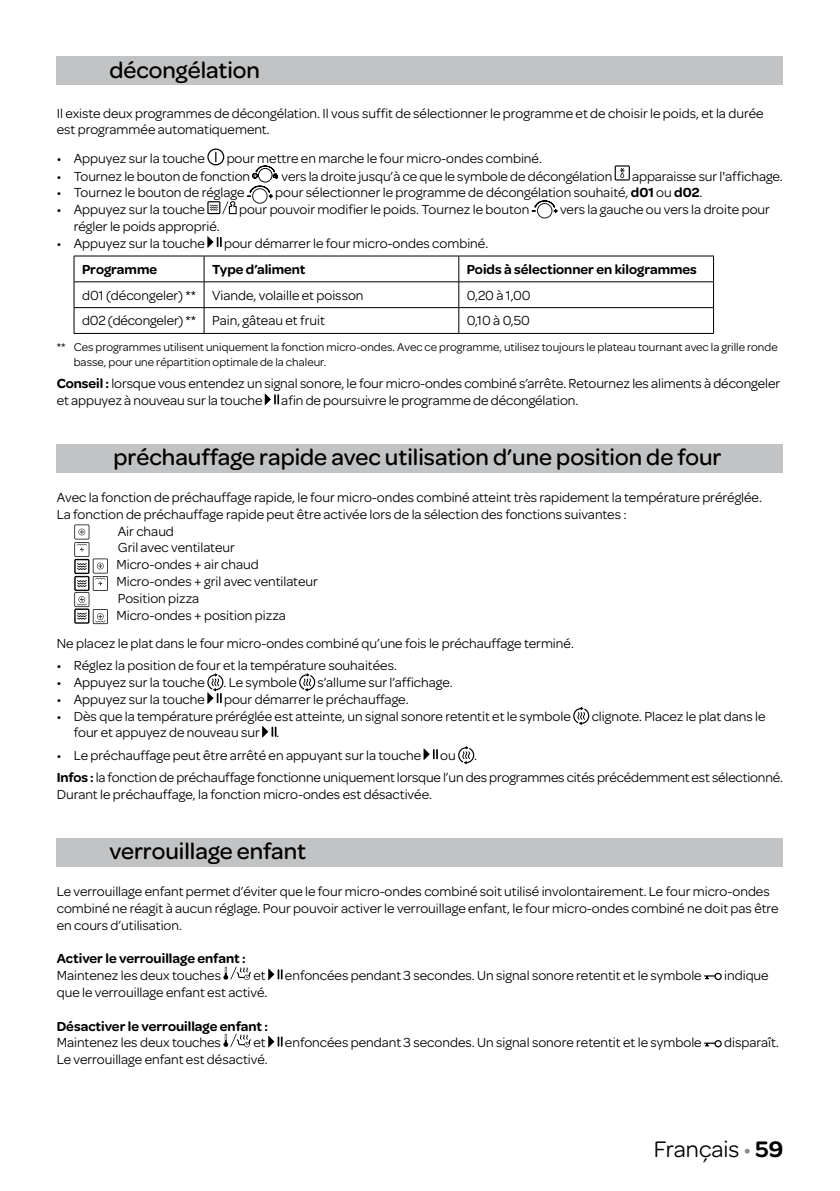
<style>
.page{position:relative;width:840px;height:1191px;background:#fff}
.page>*{position:absolute;margin:0;border:0;box-sizing:border-box;transform-origin:0 0}
.t1{font:500 24px "Omnes";color:#000}
.t2{font:24px "Omnes";color:#000}
.t3{font:14px/16.8px "Omnes";color:#000}
.t4{font:600 14px "Omnes";color:#000}
.t5{font:12px/14.4px "Omnes";color:#000}
.s1{font-weight:600}
.s2{color:#8a8c8e}
</style>
<div class="page">
<div style="left:57px;top:57px;width:725px;height:28px;background:#c1c3c5"></div>
<svg style="left:207px;top:148px;width:17px;height:17px"></svg>
<div style="left:258px;top:168px;width:14px;height:14px;border:1px solid #000;border-radius:50%"></div>
<svg style="left:252px;top:166px;width:26px;height:14px"></svg>
<svg style="left:614px;top:165px;width:15px;height:15px"></svg>
<div style="left:252px;top:188px;width:15px;height:16px;border:1px solid #1d1d1b;border-radius:50%"></div>
<svg style="left:247px;top:186px;width:26px;height:12px"></svg>
<svg style="left:207px;top:201px;width:13px;height:13px"></svg>
<svg style="left:229px;top:201px;width:7px;height:13px"></svg>
<svg style="left:222px;top:201px;width:6px;height:13px"></svg>
<div style="left:536px;top:203px;width:16px;height:15px;border:1px solid #1d1d1b;border-radius:50%"></div>
<svg style="left:531px;top:200px;width:26px;height:13px"></svg>
<svg style="left:207px;top:236px;width:14px;height:12px"></svg>
<hr style="left:74px;top:256px;width:130px;height:1px;background:#000">
<hr style="left:204px;top:256px;width:254px;height:1px;background:#000">
<hr style="left:458px;top:256px;width:255px;height:1px;background:#000">
<hr style="left:74px;top:281px;width:130px;height:1px;background:#000">
<hr style="left:204px;top:281px;width:254px;height:1px;background:#000">
<hr style="left:458px;top:281px;width:255px;height:1px;background:#000">
<hr style="left:458px;top:307px;width:255px;height:1px;background:#000">
<hr style="left:458px;top:333px;width:255px;height:1px;background:#000">
<hr style="left:74px;top:307px;width:130px;height:1px;background:#000">
<svg style="left:74px;top:256px;width:1px;height:77px"></svg>
<hr style="left:204px;top:307px;width:254px;height:1px;background:#000">
<svg style="left:204px;top:256px;width:1px;height:77px"></svg>
<svg style="left:458px;top:256px;width:1px;height:77px"></svg>
<hr style="left:74px;top:333px;width:130px;height:1px;background:#000">
<hr style="left:204px;top:333px;width:254px;height:1px;background:#000">
<svg style="left:264px;top:393px;width:15px;height:12px"></svg>
<div style="left:57px;top:444px;width:725px;height:28px;background:#c1c3c5"></div>
<svg style="left:299px;top:673px;width:16px;height:18px"></svg>
<svg style="left:207px;top:673px;width:16px;height:31px"></svg>
<svg style="left:573px;top:707px;width:16px;height:18px"></svg>
<svg style="left:262px;top:726px;width:14px;height:11px"></svg>
<svg style="left:423px;top:748px;width:14px;height:12px"></svg>
<svg style="left:458px;top:746px;width:16px;height:18px"></svg>
<svg style="left:74px;top:524px;width:34px;height:100px"></svg>
<div style="left:57px;top:838px;width:725px;height:28px;background:#c1c3c5"></div>
<svg style="left:236px;top:967px;width:15px;height:13px"></svg>
<svg style="left:230px;top:966px;width:6px;height:13px"></svg>
<svg style="left:223px;top:966px;width:5px;height:13px"></svg>
<svg style="left:268px;top:968px;width:14px;height:12px"></svg>
<svg style="left:704px;top:972px;width:17px;height:8px"></svg>
<svg style="left:236px;top:1034px;width:15px;height:13px"></svg>
<svg style="left:230px;top:1034px;width:6px;height:13px"></svg>
<svg style="left:223px;top:1034px;width:5px;height:12px"></svg>
<svg style="left:268px;top:1035px;width:14px;height:12px"></svg>
<svg style="left:704px;top:1040px;width:17px;height:7px"></svg>
<h1 class="t1" style="left:109px;top:53px;width:152px">décongélation</h1>
<p class="t3" style="left:57px;top:104px;width:708px">Il existe deux programmes de décongélation. Il vous suffit de sélectionner le programme et de choisir le poids, et la durée est programmée automatiquement.</p>
<p class="t3" style="left:57px;top:149px;width:150px">• Appuyez sur la touche</p>
<p class="t3" style="left:226px;top:149px;width:316px">pour mettre en marche le four micro-ondes combiné.</p>
<p class="t3" style="left:57px;top:167px;width:195px">• Tournez le bouton de fonction</p>
<p class="t3" style="left:281px;top:167px;width:332px">vers la droite jusqu’à ce que le symbole de décongélation</p>
<p class="t3" style="left:631px;top:167px;width:152px">apparaisse sur l'affichage.</p>
<p class="t3" style="left:57px;top:183px;width:189px">• Tournez le bouton de réglage</p>
<p class="t3" style="left:275px;top:183px;width:428px">pour sélectionner le programme de décongélation souhaité, <span class="s1">d01</span> ou <span class="s1">d02</span>.</p>
<p class="t3" style="left:57px;top:200px;width:150px">• Appuyez sur la touche</p>
<p class="t3" style="left:239px;top:200px;width:291px">pour pouvoir modifier le poids. Tournez le bouton</p>
<p class="t3" style="left:559px;top:200px;width:211px">vers la gauche ou vers la droite pour</p>
<p class="t3" style="left:74px;top:217px;width:147px">régler le poids approprié.</p>
<p class="t3" style="left:57px;top:234px;width:150px">• Appuyez sur la touche</p>
<p class="t3" style="left:224px;top:234px;width:265px">pour démarrer le four micro-ondes combiné.</p>
<p class="t4" style="left:82px;top:259px;width:77px">Programme</p>
<p class="t4" style="left:212px;top:259px;width:95px">Type d’aliment</p>
<p class="t4" style="left:466px;top:259px;width:231px">Poids à sélectionner en kilogrammes</p>
<p class="t3" style="left:82px;top:286px;width:283px">d01 (décongeler) ** Viande, volaille et poisson</p>
<p class="t3" style="left:466px;top:286px;width:65px">0,20 à 1,00</p>
<p class="t3" style="left:82px;top:311px;width:244px">d02 (décongeler) ** Pain, gâteau et fruit</p>
<p class="t3" style="left:466px;top:311px;width:65px">0,10 à 0,50</p>
<p class="t5" style="left:74px;top:339px;width:705px;text-indent:-17px">** Ces programmes utilisent uniquement la fonction micro-ondes. Avec ce programme, utilisez toujours le plateau tournant avec la grille ronde basse, pour une répartition optimale de la chaleur.</p>
<p class="t3" style="left:57px;top:374px;width:724px"><span class="s1">Conseil :</span> lorsque vous entendez un signal sonore, le four micro-ondes combiné s’arrête. Retournez les aliments à décongeler et appuyez à nouveau sur la touche</p>
<p class="t3" style="left:281px;top:391px;width:298px">afin de poursuivre le programme de décongélation.</p>
<h1 class="t1" style="left:113px;top:440px;width:609px">préchauffage rapide avec utilisation d’une position de four</h1>
<p class="t3" style="left:57px;top:488px;width:706px">Avec la fonction de préchauffage rapide, le four micro-ondes combiné atteint très rapidement la température préréglée.</p>
<p class="t3" style="left:57px;top:505px;width:571px">La fonction de préchauffage rapide peut être activée lors de la sélection des fonctions suivantes :</p>
<p class="t3" style="left:118px;top:522px;width:58px">Air chaud</p>
<p class="t3" style="left:118px;top:538px;width:118px">Gril avec ventilateur</p>
<p class="t3" style="left:116px;top:555px;width:144px">Micro-ondes + air chaud</p>
<p class="t3" style="left:116px;top:572px;width:203px">Micro-ondes + gril avec ventilateur</p>
<p class="t3" style="left:118px;top:589px;width:83px">Position pizza</p>
<p class="t3" style="left:116px;top:606px;width:171px">Micro-ondes + position pizza</p>
<p class="t3" style="left:57px;top:634px;width:518px">Ne placez le plat dans le four micro-ondes combiné qu’une fois le préchauffage terminé.</p>
<p class="t3" style="left:57px;top:656px;width:341px">• Réglez la position de four et la température souhaitées.</p>
<p class="t3" style="left:57px;top:673px;width:150px">• Appuyez sur la touche</p>
<p class="t3" style="left:223px;top:673px;width:75px">. Le symbole</p>
<p class="t3" style="left:317px;top:673px;width:137px">s’allume sur l’affichage.</p>
<p class="t3" style="left:57px;top:690px;width:150px">• Appuyez sur la touche</p>
<p class="t3" style="left:224px;top:690px;width:186px">pour démarrer le préchauffage.</p>
<p class="t3" style="left:57px;top:707px;width:515px">• Dès que la température préréglée est atteinte, un signal sonore retentit et le symbole</p>
<p class="t3" style="left:591px;top:707px;width:175px">clignote. Placez le plat dans le</p>
<p class="t3" style="left:74px;top:723px;width:207px">four et appuyez de nouveau sur .</p>
<p class="t3" style="left:57px;top:746px;width:365px">• Le préchauffage peut être arrêté en appuyant sur la touche</p>
<p class="t3" style="left:440px;top:746px;width:17px">ou</p>
<p class="t3" style="left:57px;top:743px;width:727px;line-height:22.4px;text-indent:417px">.<br><span class="s1">Infos :</span> la fonction de préchauffage fonctionne uniquement lorsque l’un des programmes cités précédemment est sélectionné.</p>
<p class="t3" style="left:57px;top:785px;width:376px">Durant le préchauffage, la fonction micro-ondes est désactivée.</p>
<h1 class="t1" style="left:109px;top:834px;width:198px">verrouillage enfant</h1>
<p class="t3" style="left:57px;top:882px;width:723px">Le verrouillage enfant permet d’éviter que le four micro-ondes combiné soit utilisé involontairement. Le four micro-ondes combiné ne réagit à aucun réglage. Pour pouvoir activer le verrouillage enfant, le four micro-ondes combiné ne doit pas être en cours d’utilisation.</p>
<p class="t4" style="left:57px;top:948px;width:190px">Activer le verrouillage enfant :</p>
<p class="t3" style="left:57px;top:966px;width:166px">Maintenez les deux touches</p>
<p class="t3" style="left:253px;top:966px;width:14px">et</p>
<p class="t3" style="left:285px;top:966px;width:418px">enfoncées pendant 3 secondes. Un signal sonore retentit et le symbole</p>
<p class="t3" style="left:723px;top:966px;width:46px">indique</p>
<p class="t3" style="left:57px;top:983px;width:212px">que le verrouillage enfant est activé.</p>
<p class="t4" style="left:57px;top:1016px;width:213px">Désactiver le verrouillage enfant :</p>
<p class="t3" style="left:57px;top:1033px;width:166px">Maintenez les deux touches</p>
<p class="t3" style="left:253px;top:1033px;width:14px">et</p>
<p class="t3" style="left:285px;top:1033px;width:418px">enfoncées pendant 3 secondes. Un signal sonore retentit et le symbole</p>
<p class="t3" style="left:723px;top:1033px;width:56px">disparaît.</p>
<p class="t3" style="left:57px;top:1050px;width:212px">Le verrouillage enfant est désactivé.</p>
<h1 class="t2" style="left:653px;top:1132px;width:131px">Français <span class="s2">•</span> <span class="s1">59</span></h1>
</div>
